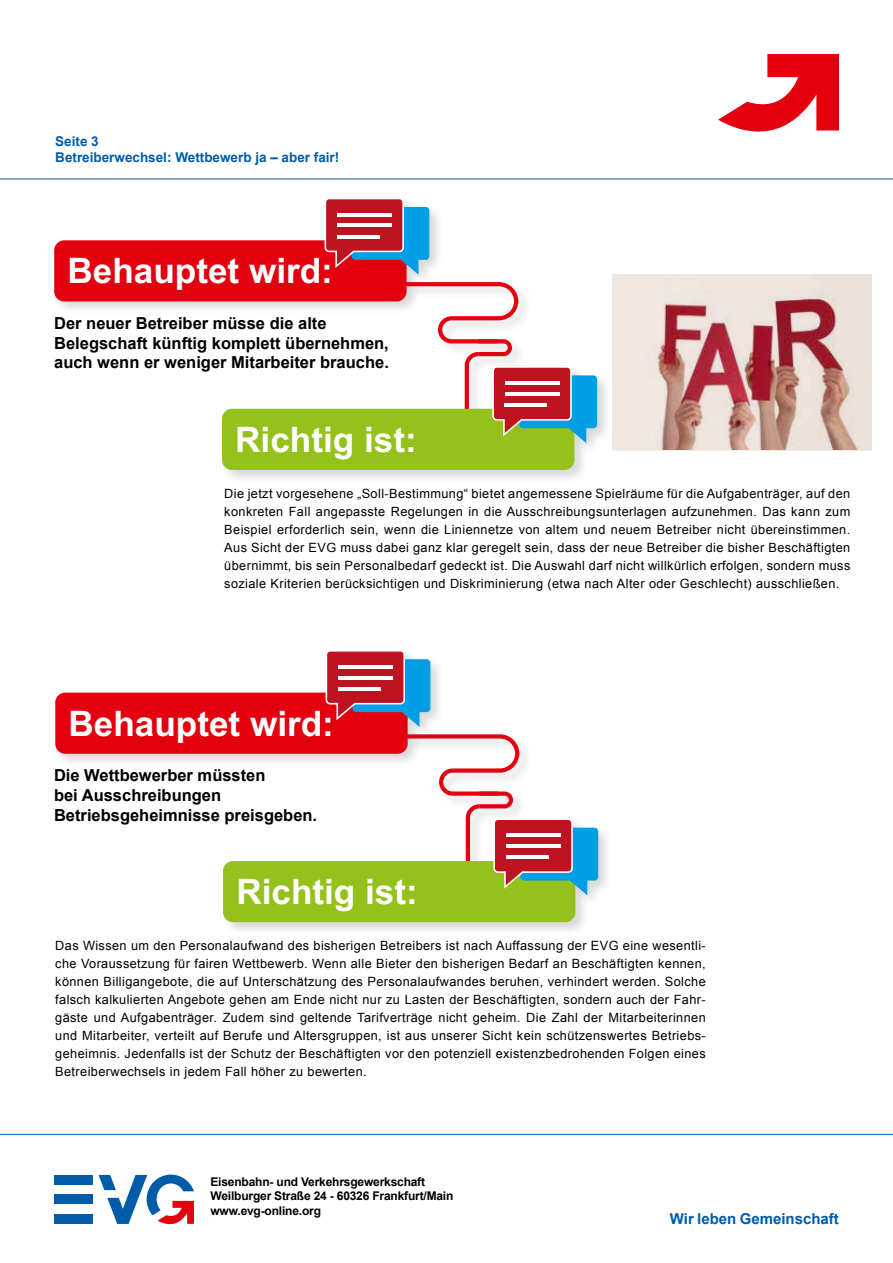
<style>
.page{position:relative;width:893px;height:1263px;background:#fff}
.page>*{position:absolute;margin:0;border:0;box-sizing:border-box;transform-origin:0 0}
.t1{font:700 35.1px "Arial";color:#fff}
.t2{font:700 16.5px/19.8px "Arial";color:#000}
.t3{font:700 15px "Arial";color:#005ca9}
.t4{font:700 13.5px/16.2px "Arial";color:#005ca9}
.t5{font:12.75px/18px "Arial";letter-spacing:.03em;color:#000;text-align:justify}
.t6{font:700 12px/14.4px "Arial";letter-spacing:-.015em;color:#000}
</style>
<div class="page">
<hr style="left:0;top:179px;width:893px;height:1px;background:#005ca9">
<svg style="left:718px;top:54px;width:121px;height:78px"></svg>
<svg style="left:99px;top:1174px;width:95px;height:51px"></svg>
<div style="left:54px;top:1175px;width:39px;height:9px;background:#005ca9"></div>
<div style="left:54px;top:1194px;width:39px;height:10px;background:#005ca9"></div>
<div style="left:54px;top:1214px;width:39px;height:10px;background:#005ca9"></div>
<hr style="left:0;top:1134px;width:893px;height:1px;background:#005ca9">
<div style="left:52px;top:196px;width:559px;height:288px;background:#000;opacity:.15"></div>
<div style="left:54px;top:240px;width:353px;height:61px;background:#e3000f;border-radius:10px"></div>
<svg style="left:324px;top:198px;width:105px;height:77px"></svg>
<hr style="left:337px;top:213px;width:54px;height:3px;background:#fff">
<hr style="left:337px;top:224px;width:54px;height:3px;background:#fff">
<hr style="left:337px;top:235px;width:42px;height:3px;background:#fff">
<div style="left:222px;top:409px;width:352px;height:61px;background:#94c11c;border-radius:10px"></div>
<svg style="left:279px;top:282px;width:318px;height:175px"></svg>
<hr style="left:505px;top:381px;width:54px;height:4px;background:#fff">
<hr style="left:505px;top:392px;width:54px;height:4px;background:#fff">
<hr style="left:505px;top:403px;width:42px;height:4px;background:#fff">
<div style="left:53px;top:648px;width:559px;height:289px;background:#000;opacity:.15"></div>
<div style="left:55px;top:693px;width:353px;height:61px;background:#e3000f;border-radius:10px"></div>
<svg style="left:325px;top:650px;width:105px;height:77px"></svg>
<hr style="left:338px;top:665px;width:55px;height:4px;background:#fff">
<hr style="left:338px;top:676px;width:55px;height:3px;background:#fff">
<hr style="left:338px;top:687px;width:42px;height:3px;background:#fff">
<div style="left:223px;top:861px;width:352px;height:61px;background:#94c11c;border-radius:10px"></div>
<svg style="left:280px;top:734px;width:318px;height:188px"></svg>
<hr style="left:506px;top:834px;width:54px;height:3px;background:#fff">
<hr style="left:506px;top:844px;width:54px;height:4px;background:#fff">
<hr style="left:506px;top:855px;width:42px;height:4px;background:#fff">
<img style="left:612px;top:276px;width:258px;height:174px">
<p class="t4" style="left:55px;top:133px;width:286px">Seite 3<br>Betreiberwechsel: Wettbewerb ja – aber fair!</p>
<h1 class="t1" style="left:67px;top:248px;width:267px">Behauptet wird:</h1>
<p class="t2" style="left:54px;top:314px;width:336px">Der neuer Betreiber müsse die alte<br>Belegschaft künftig komplett übernehmen, auch wenn er weniger Mitarbeiter brauche.</p>
<h1 class="t1" style="left:235px;top:416px;width:183px">Richtig ist:</h1>
<p class="t5" style="left:224px;top:485px;width:628px">Die jetzt vorgesehene „Soll-Bestimmung“ bietet angemessene Spielräume für die Aufgabenträger, auf den konkreten Fall angepasste Regelungen in die Ausschreibungsunterlagen aufzunehmen. Das kann zum Beispiel erforderlich sein, wenn die Liniennetze von altem und neuem Betreiber nicht übereinstimmen.<br>Aus Sicht der EVG muss dabei ganz klar geregelt sein, dass der neue Betreiber die bisher Beschäftigten übernimmt, bis sein Personalbedarf gedeckt ist. Die Auswahl darf nicht willkürlich erfolgen, sondern muss soziale Kriterien berücksichtigen und Diskriminierung (etwa nach Alter oder Geschlecht) ausschließen.</p>
<h1 class="t1" style="left:69px;top:700px;width:267px">Behauptet wird:</h1>
<p class="t2" style="left:54px;top:766px;width:265px">Die Wettbewerber müssten<br>bei Ausschreibungen<br>Betriebsgeheimnisse preisgeben.</p>
<h1 class="t1" style="left:236px;top:868px;width:183px">Richtig ist:</h1>
<p class="t5" style="left:55px;top:936px;width:652px">Das Wissen um den Personalaufwand des bisherigen Betreibers ist nach Auffassung der EVG eine wesentli&shy;che Voraussetzung für fairen Wettbewerb. Wenn alle Bieter den bisherigen Bedarf an Beschäftigten kennen, können Billigangebote, die auf Unterschätzung des Personalaufwandes beruhen, verhindert werden. Solche falsch kalkulierten Angebote gehen am Ende nicht nur zu Lasten der Beschäftigten, sondern auch der Fahr&shy;gäste und Aufgabenträger. Zudem sind geltende Tarifverträge nicht geheim. Die Zahl der Mitarbeiterinnen und Mitarbeiter, verteilt auf Berufe und Altersgruppen, ist aus unserer Sicht kein schützenswertes Betriebs&shy;geheimnis. Jedenfalls ist der Schutz der Beschäftigten vor den potenziell existenzbedrohenden Folgen eines Betreiberwechsels in jedem Fall höher zu bewerten.</p>
<p class="t6" style="left:210px;top:1175px;width:244px">Eisenbahn- und Verkehrsgewerkschaft<br>Weilburger Straße 24 - 60326 Frankfurt/Main www.evg-online.org</p>
<p class="t3" style="left:670px;top:1209px;width:171px">Wir leben Gemeinschaft</p>
</div>
